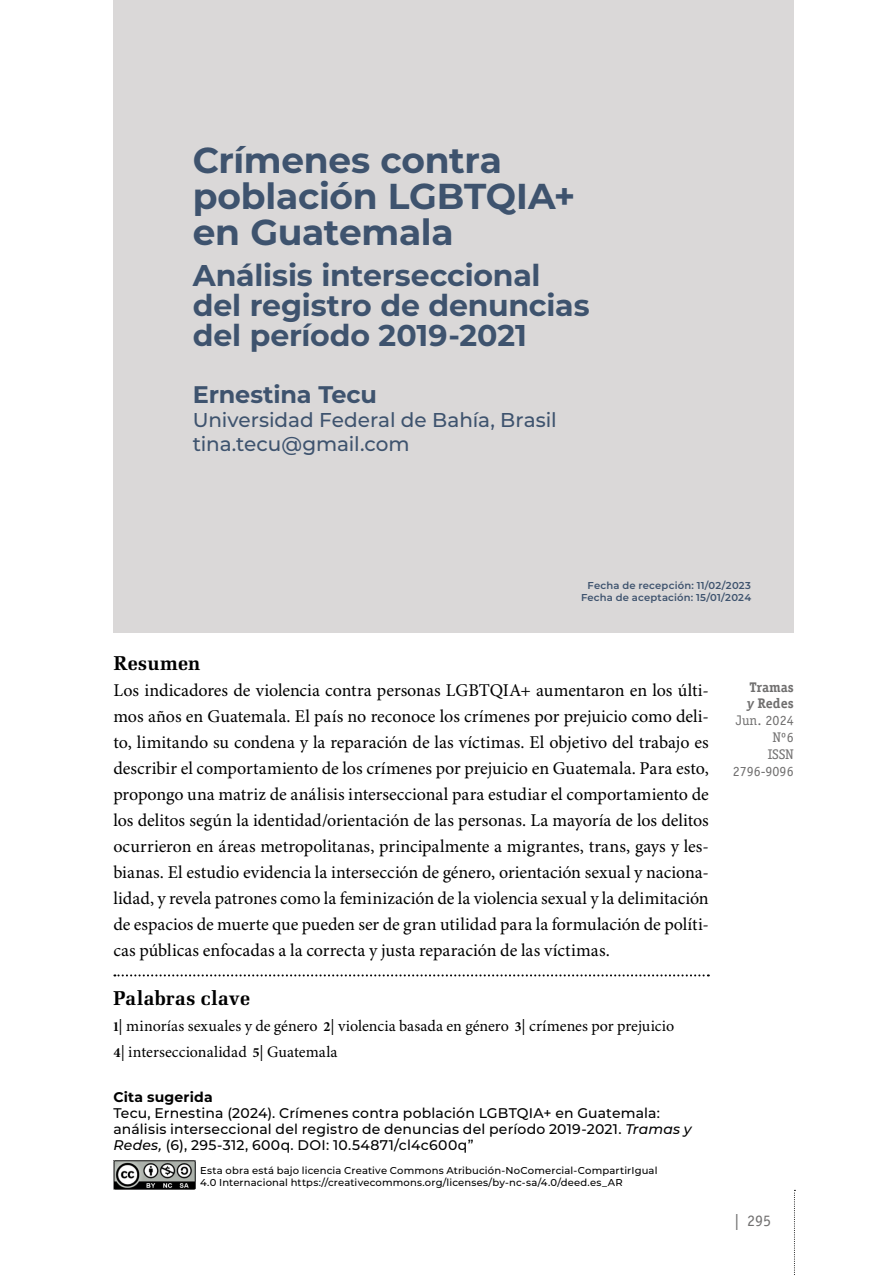
<style>
.page{position:relative;width:879px;height:1276px;background:#fff}
.page>*{position:absolute;margin:0;border:0;box-sizing:border-box;transform-origin:0 0}
._001_Título_de_artículo{font:700 36px/36px "Montserrat";letter-spacing:-.01em;color:#3e536e}
._001_Bajada_de_título{font:700 30px/30px "Montserrat";letter-spacing:-.005em;color:#3e536e}
._002{font:700 24px "Montserrat";letter-spacing:-.01em;color:#3e536e}
._0002{font:500 20px "Montserrat";letter-spacing:-.005em;color:#3e536e}
._003_titulo_claves{font:700 20px "Melior LT Std";letter-spacing:.005em;color:#000}
._02_subti2{font:700 20px "Melior LT Std";letter-spacing:.01em;color:#000}
._003_resumen_texto{font:18px/26px "Minion Pro";color:#000;text-align:justify}
._003_claves_palabras{font:16px/26px "Minion Pro";color:#000}
.t1{font:16px "Officina Serif Std";color:#706f6f}
._0002-2{font:500 14px/16px "Montserrat";letter-spacing:.01em;color:#000}
.t2{font:14px/16.8px "Officina Serif Std";color:#706f6f;text-align:right}
._0002-3{font:700 14px "Montserrat";letter-spacing:.015em;color:#000}
.t3{font:700 14px/16.8px "Officina Serif Std";color:#706f6f}
._0002-4{font:500 10px/12px "Montserrat";letter-spacing:.015em;color:#000}
._0002-5{font:600 10px "Montserrat";letter-spacing:.02em;color:#3e536e}
.s1{font-weight:700;font-size:14px}
.s2{font-style:italic}
</style>
<div class="page">
<div style="left:113px;top:0;width:680px;height:632px;background:#dad8d8"></div>
<svg style="left:794px;top:1189px;width:1px;height:86px"></svg>
<img style="left:113px;top:1160px;width:83px;height:29px">
<svg style="left:114px;top:974px;width:595px;height:2px"></svg>
<p class="_001_Título_de_artículo" style="left:193px;top:140px;width:384px">Crímenes contra población LGBTQIA+ en Guatemala</p>
<p class="_001_Bajada_de_título" style="left:193px;top:259px;width:398px">Análisis interseccional del registro de denuncias del período 2019-2021</p>
<p class="_002" style="left:193px;top:377px;width:186px">Ernestina Tecu</p>
<p class="_0002" style="left:193px;top:406px;width:365px">Universidad Federal de Bahía, Brasil</p>
<p class="_0002" style="left:193px;top:430px;width:218px">tina.tecu@gmail.com</p>
<p class="_0002-5" style="left:587px;top:578px;width:165px">Fecha de recepción: 11/02/2023</p>
<p class="_0002-5" style="left:581px;top:590px;width:172px">Fecha de aceptación: 15/01/2024</p>
<p class="_02_subti2" style="left:113px;top:651px;width:88px">Resumen</p>
<p class="_003_resumen_texto" style="left:113px;top:678px;width:597px">Los indicadores de violencia contra personas LGBTQIA+ aumentaron en los últi&shy;mos años en Guatemala. El país no reconoce los crímenes por prejuicio como deli&shy;to, limitando su condena y la reparación de las víctimas. El objetivo del trabajo es describir el comportamiento de los crímenes por prejuicio en Guatemala. Para esto, propongo una matriz de análisis interseccional para estudiar el comportamiento de los delitos según la identidad/orientación de las personas. La mayoría de los delitos ocurrieron en áreas metropolitanas, principalmente a migrantes, trans, gays y les&shy;bianas. El estudio evidencia la intersección de género, orientación sexual y naciona&shy;lidad, y revela patrones como la feminización de la violencia sexual y la delimitación de espacios de muerte que pueden ser de gran utilidad para la formulación de políti&shy;cas públicas enfocadas a la correcta y justa reparación de las víctimas.</p>
<p class="_003_titulo_claves" style="left:113px;top:986px;width:138px">Palabras clave</p>
<p class="_003_claves_palabras" style="left:113px;top:1013px;width:562px"><span class="s1">1</span>| minorías sexuales y de género <span class="s1">2</span>| violencia basada en género <span class="s1">3</span>| crímenes por prejuicio<br><span class="s1">4</span>| interseccionalidad <span class="s1">5</span>| Guatemala</p>
<p class="_0002-3" style="left:113px;top:1086px;width:101px">Cita sugerida</p>
<p class="_0002-2" style="left:113px;top:1104px;width:580px">Tecu, Ernestina (2024). Crímenes contra población LGBTQIA+ en Guatemala: análisis interseccional del registro de denuncias del período 2019-2021. <span class="s2">Tramas y<br>Redes,</span> (6), 295-312, 600q. DOI: 10.54871/cl4c600q”</p>
<p class="_0002-4" style="left:200px;top:1163px;width:459px">Esta obra está bajo licencia Creative Commons Atribución-NoComercial-CompartirIgual<br>4.0 Internacional https://creativecommons.org/licenses/by-nc-sa/4.0/deed.es_AR</p>
<p class="t3" style="left:747px;top:678px;width:48px">Tramas <span class="s2">y</span> Redes</p>
<p class="t2" style="left:736px;top:712px;width:59px">Jun. 2024<br>Nº6</p>
<p class="t2" style="left:733px;top:745px;width:62px">ISSN<br>2796-9096</p>
<p class="t1" style="left:734px;top:1210px;width:38px">| 295</p>
</div>
